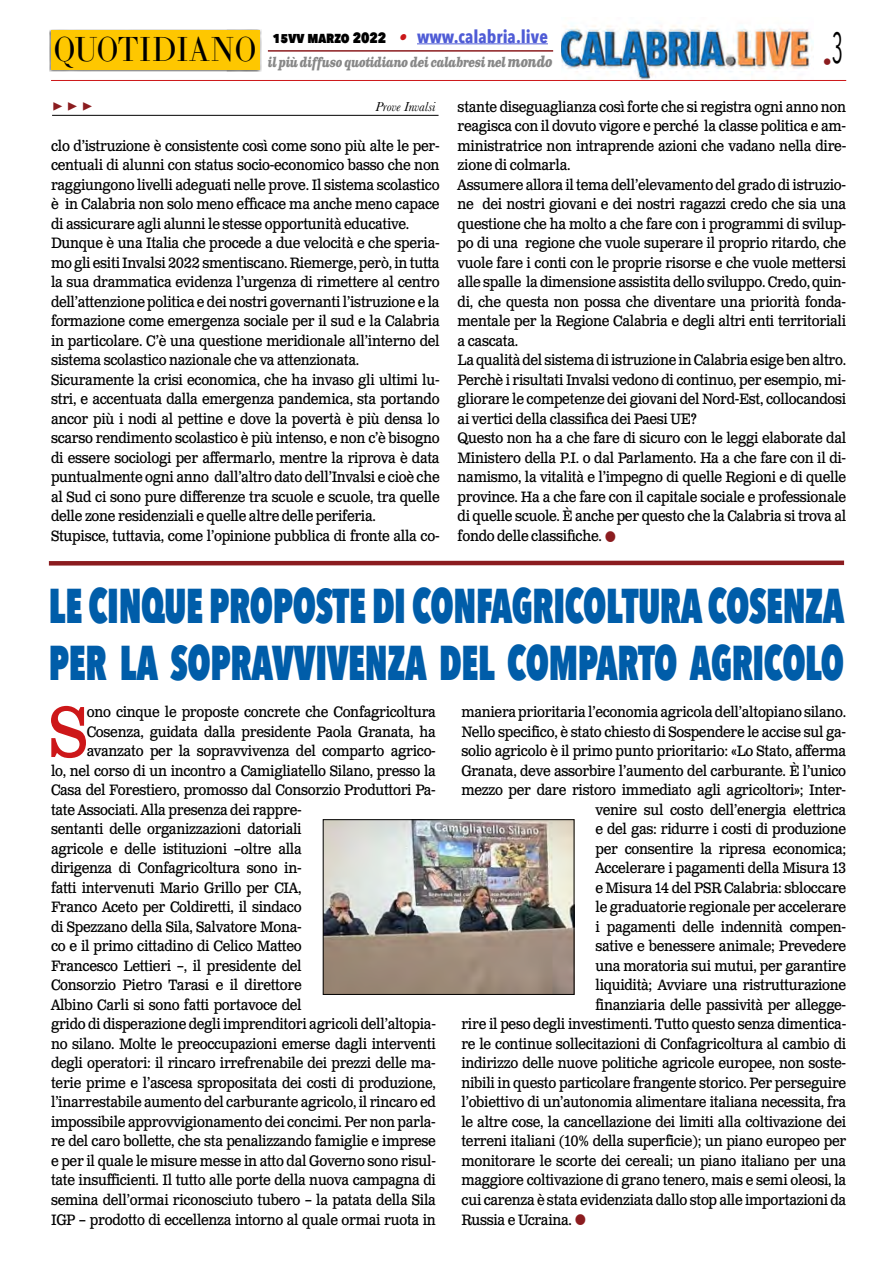
<style>
.page{position:relative;width:893px;height:1263px;background:#fff}
.page>*{position:absolute;margin:0;border:0;box-sizing:border-box;transform-origin:0 0}
.t1{font:71.25px "Clarendon Text Pro";color:#cd1719;scale:.9 1}
.t2{font:800 48.75px/57px "Avenir Next Condensed";letter-spacing:-.01em;color:#005da9;scale:.75 1}
.t3{font:34.2px "LTC Bodoni 175 Pro";color:#000;scale:.88 1}
.t4{font:700 18px "Avenir Next Condensed";color:#4f5cd6}
.t5{font:700 18px "Minion Pro";color:#8b1c1f}
.t6{font:18px "Avenir Next Condensed";color:#8b1c1f}
.t7{font:15px/19.5px "Clarendon Text Pro";letter-spacing:-.02em;color:#000;scale:.9 1}
.t8{font:italic 700 13.5px "Clarendon Text Pro";letter-spacing:-.05em;color:#878787;scale:.79 1}
.t9{font:italic 13.5px "Baskerville";color:#000}
.s1{font-weight:800;font-size:15px;color:#000}
.s2{font-family:"Clarendon Text Pro";font-style:italic;font-size:16.5px;color:#ca181a}
.s3{font-size:15px}
</style>
<div class="page">
<img style="left:561px;top:25px;width:252px;height:55px">
<hr style="left:51px;top:80px;width:795px;height:1px;background:#cd1719">
<div style="left:49px;top:29px;width:212px;height:43px;background:#000;opacity:.75"></div>
<div style="left:51px;top:31px;width:208px;height:39px;background:#fec700"></div>
<hr style="left:417px;top:43px;width:131px;height:1px;background:#4f5cd6">
<hr style="left:268px;top:50px;width:285px;height:2px;background:#8b1c1f">
<hr style="left:52px;top:115px;width:387px;height:1px;background:#000">
<svg style="left:48px;top:560px;width:797px;height:6px;background:#a75457"></svg>
<img style="left:325px;top:821px;width:247px;height:172px">
<div style="left:323px;top:819px;width:251px;height:176px;border:1px solid #000"></div>
<h3 class="t3" style="left:54px;top:27px;width:232px">QUOTIDIANO</h3>
<p class="t4" style="left:273px;top:25px;width:277px"><span class="s1">15vv marzo 2022</span> <span class="s2">•</span> www.calabria.live</p>
<p class="t8" style="left:268px;top:53px;width:362px">il più diffuso quotidiano dei calabresi nel <span class="s3">mondo</span></p>
<p class="t6" style="left:823px;top:46px;width:22px">•<sup>3</sup></p>
<p class="t5" style="left:52px;top:92px;width:42px">▶ ▶ ▶</p>
<p class="t9" style="left:376px;top:98px;width:61px">Prove Invalsi</p>
<p class="t7" style="left:51px;top:136px;width:433px">clo d’istruzione è consistente così come sono più alte le per&shy;centuali di alunni con status socio-economico basso che non raggiungono livelli adeguati nelle prove. Il sistema scolastico è in Calabria non solo meno efficace ma anche meno capace di assicurare agli alunni le stesse opportunità educative.<br>Dunque è una Italia che procede a due velocità e che speria&shy;mo gli esiti Invalsi 2022 smentiscano. Riemerge, però, in tutta la sua drammatica evidenza l’urgenza di rimettere al centro dell’attenzione politica e dei nostri governanti l’istruzione e la formazione come emergenza sociale per il sud e la Calabria in particolare. C’è una questione meridionale all’interno del sistema scolastico nazionale che va attenzionata.<br>Sicuramente la crisi economica, che ha invaso gli ultimi lu&shy;stri, e accentuata dalla emergenza pandemica, sta portando ancor più i nodi al pettine e dove la povertà è più densa lo scarso rendimento scolastico è più intenso, e non c’è bisogno di essere sociologi per affermarlo, mentre la riprova è data puntualmente ogni anno dall’altro dato dell’Invalsi e cioè che al Sud ci sono pure differenze tra scuole e scuole, tra quelle delle zone residenziali e quelle altre delle periferia.<br>Stupisce, tuttavia, come l’opinione pubblica di fronte alla co-</p>
<p class="t7" style="left:458px;top:97px;width:433px">stante diseguaglianza così forte che si registra ogni anno non reagisca con il dovuto vigore e perché la classe politica e am&shy;ministratrice non intraprende azioni che vadano nella dire&shy;zione di colmarla.<br>Assumere allora il tema dell’elevamento del grado di istruzio&shy;ne dei nostri giovani e dei nostri ragazzi credo che sia una questione che ha molto a che fare con i programmi di svilup&shy;po di una regione che vuole superare il proprio ritardo, che vuole fare i conti con le proprie risorse e che vuole mettersi alle spalle la dimensione assistita dello sviluppo. Credo, quin&shy;di, che questa non possa che diventare una priorità fonda&shy;mentale per la Regione Calabria e degli altri enti territoriali a cascata.<br>La qualità del sistema di istruzione in Calabria esige ben altro.<br>Perchè i risultati Invalsi vedono di continuo, per esempio, mi&shy;gliorare le competenze dei giovani del Nord-Est, collocandosi ai vertici della classifica dei Paesi UE?<br>Questo non ha a che fare di sicuro con le leggi elaborate dal Ministero della P.I. o dal Parlamento. Ha a che fare con il di&shy;namismo, la vitalità e l’impegno di quelle Regioni e di quelle province. Ha a che fare con il capitale sociale e professionale di quelle scuole. È anche per questo che la Calabria si trova al fondo delle classifiche.</p>
<h2 class="t2" style="left:49px;top:576px;width:1062px">LE CINQUE PROPOSTE DI CONFAGRICOLTURA COSENZA<br>PER LA SOPRAVVIVENZA DEL COMPARTO AGRICOLO</h2>
<h1 class="t1" style="left:49px;top:689px;width:45px">S</h1>
<p class="t7" style="left:87px;top:703px;width:389px">ono cinque le proposte concrete che Confagricoltura</p>
<p class="t7" style="left:461px;top:703px;width:429px">maniera prioritaria l’economia agricola dell’altopiano silano.</p>
<p class="t7" style="left:461px;top:723px;width:429px">Nello specifico, è stato chiesto di Sospendere le accise sul ga-</p>
<p class="t7" style="left:461px;top:742px;width:429px">solio agricolo è il primo punto prioritario: «Lo Stato, afferma</p>
<p class="t7" style="left:461px;top:762px;width:429px">Granata, deve assorbire l’aumento del carburante. È l’unico</p>
<p class="t7" style="left:461px;top:781px;width:429px">mezzo per dare ristoro immediato agli agricoltori»; Inter-</p>
<p class="t7" style="left:595px;top:801px;width:280px">venire sul costo dell’energia elettrica</p>
<p class="t7" style="left:595px;top:820px;width:280px">e del gas: ridurre i costi di produzione</p>
<p class="t7" style="left:595px;top:840px;width:280px">per consentire la ripresa economica;</p>
<p class="t7" style="left:595px;top:859px;width:280px">Accelerare i pagamenti della Misura 13</p>
<p class="t7" style="left:595px;top:879px;width:280px">e Misura 14 del PSR Calabria: sbloccare</p>
<p class="t7" style="left:595px;top:898px;width:280px">le graduatorie regionale per accelerare</p>
<p class="t7" style="left:595px;top:918px;width:280px">i pagamenti delle indennità compen-</p>
<p class="t7" style="left:595px;top:937px;width:280px">sative e benessere animale; Prevedere</p>
<p class="t7" style="left:595px;top:957px;width:280px">una moratoria sui mutui, per garantire</p>
<p class="t7" style="left:595px;top:976px;width:280px">liquidità; Avviare una ristrutturazione</p>
<p class="t7" style="left:595px;top:996px;width:280px">finanziaria delle passività per allegge-</p>
<p class="t7" style="left:461px;top:1015px;width:429px">rire il peso degli investimenti. Tutto questo senza dimentica-</p>
<p class="t7" style="left:461px;top:1035px;width:429px">re le continue sollecitazioni di Confagricoltura al cambio di</p>
<p class="t7" style="left:461px;top:1054px;width:429px">indirizzo delle nuove politiche agricole europee, non soste-</p>
<p class="t7" style="left:461px;top:1074px;width:429px">nibili in questo particolare frangente storico. Per perseguire</p>
<p class="t7" style="left:461px;top:1093px;width:429px">l’obiettivo di un’autonomia alimentare italiana necessita, fra</p>
<p class="t7" style="left:461px;top:1113px;width:429px">le altre cose, la cancellazione dei limiti alla coltivazione dei</p>
<p class="t7" style="left:461px;top:1132px;width:429px">terreni italiani (10% della superficie); un piano europeo per</p>
<p class="t7" style="left:461px;top:1152px;width:429px">monitorare le scorte dei cereali; un piano italiano per una</p>
<p class="t7" style="left:461px;top:1171px;width:429px">maggiore coltivazione di grano tenero, mais e semi oleosi, la</p>
<p class="t7" style="left:461px;top:1191px;width:429px">cui carenza è stata evidenziata dallo stop alle importazioni da</p>
<p class="t7" style="left:461px;top:1210px;width:124px">Russia e Ucraina.</p>
<p class="t7" style="left:87px;top:723px;width:389px">Cosenza, guidata dalla presidente Paola Granata, ha</p>
<p class="t7" style="left:87px;top:742px;width:389px">avanzato per la sopravvivenza del comparto agrico-</p>
<p class="t7" style="left:51px;top:762px;width:429px">lo, nel corso di un incontro a Camigliatello Silano, presso la</p>
<p class="t7" style="left:51px;top:781px;width:429px">Casa del Forestiero, promosso dal Consorzio Produttori Pa-</p>
<p class="t7" style="left:51px;top:801px;width:280px">tate Associati. Alla presenza dei rappre-</p>
<p class="t7" style="left:51px;top:820px;width:280px">sentanti delle organizzazioni datoriali</p>
<p class="t7" style="left:51px;top:840px;width:280px">agricole e delle istituzioni –oltre alla</p>
<p class="t7" style="left:51px;top:859px;width:280px">dirigenza di Confagricoltura sono in-</p>
<p class="t7" style="left:51px;top:879px;width:280px">fatti intervenuti Mario Grillo per CIA,</p>
<p class="t7" style="left:51px;top:898px;width:280px">Franco Aceto per Coldiretti, il sindaco</p>
<p class="t7" style="left:51px;top:918px;width:280px">di Spezzano della Sila, Salvatore Mona-</p>
<p class="t7" style="left:51px;top:937px;width:280px">co e il primo cittadino di Celico Matteo</p>
<p class="t7" style="left:51px;top:957px;width:280px">Francesco Lettieri –, il presidente del</p>
<p class="t7" style="left:51px;top:976px;width:280px">Consorzio Pietro Tarasi e il direttore</p>
<p class="t7" style="left:51px;top:996px;width:280px">Albino Carli si sono fatti portavoce del</p>
<p class="t7" style="left:51px;top:1015px;width:429px">grido di disperazione degli imprenditori agricoli dell’altopia-</p>
<p class="t7" style="left:51px;top:1035px;width:429px">no silano. Molte le preoccupazioni emerse dagli interventi</p>
<p class="t7" style="left:51px;top:1054px;width:429px">degli operatori: il rincaro irrefrenabile dei prezzi delle ma-</p>
<p class="t7" style="left:51px;top:1074px;width:429px">terie prime e l’ascesa spropositata dei costi di produzione,</p>
<p class="t7" style="left:51px;top:1093px;width:429px">l’inarrestabile aumento del carburante agricolo, il rincaro ed</p>
<p class="t7" style="left:51px;top:1113px;width:429px">impossibile approvvigionamento dei concimi. Per non parla-</p>
<p class="t7" style="left:51px;top:1132px;width:429px">re del caro bollette, che sta penalizzando famiglie e imprese</p>
<p class="t7" style="left:51px;top:1152px;width:429px">e per il quale le misure messe in atto dal Governo sono risul-</p>
<p class="t7" style="left:51px;top:1171px;width:429px">tate insufficienti. Il tutto alle porte della nuova campagna di</p>
<p class="t7" style="left:51px;top:1191px;width:429px">semina dell’ormai riconosciuto tubero – la patata della Sila</p>
<p class="t7" style="left:51px;top:1210px;width:429px">IGP – prodotto di eccellenza intorno al quale ormai ruota in</p>
</div>
